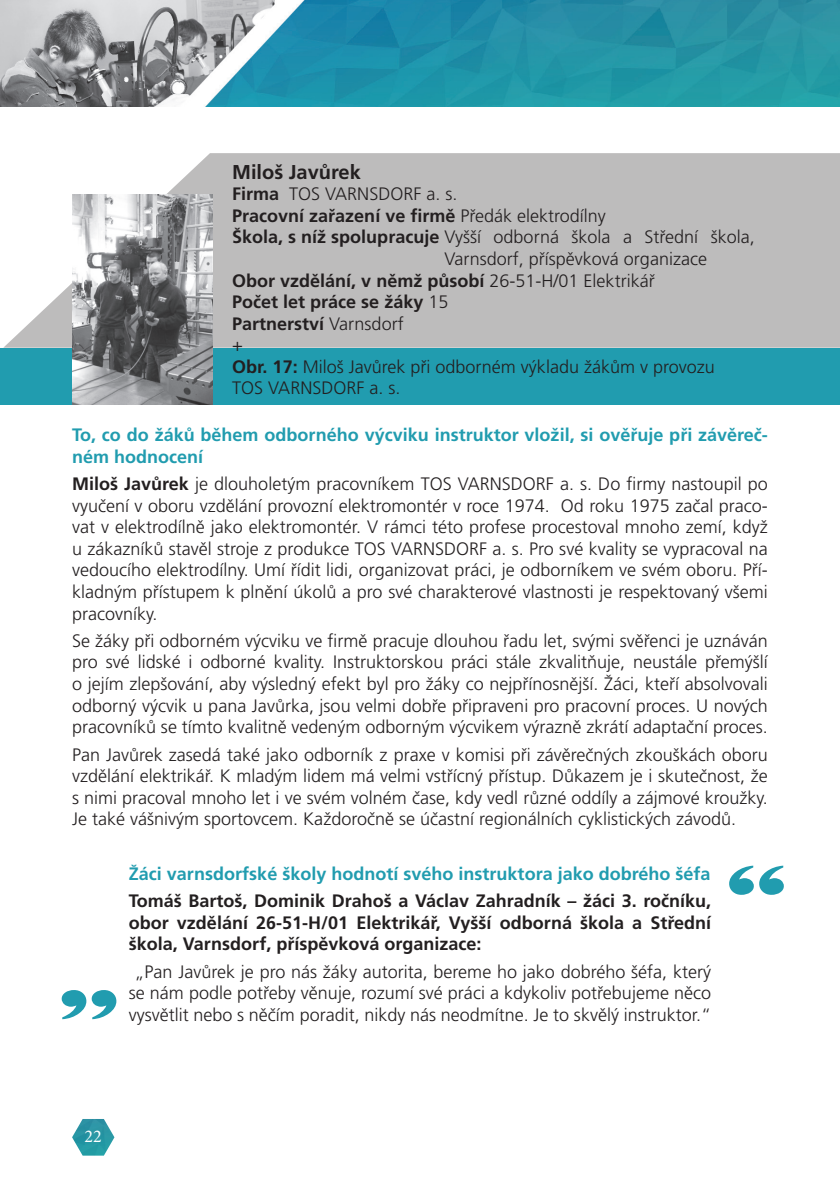
<style>
.page{position:relative;width:840px;height:1191px;background:#fff}
.page>*{position:absolute;margin:0;border:0;box-sizing:border-box;transform-origin:0 0}
.t1{font:90px "Latin Wide";color:#219caf}
.t2{font:700 20px "Frutiger CE";color:#231f20}
.citace{font:300 18px/21.6px "Frutiger CE";color:#231f20;text-align:justify}
.jmeno{font:700 18px/21.6px "Frutiger CE";color:#231f20;text-align:justify}
.nadpis_modry{font:700 18px/21.6px "Frutiger CE";color:#219caf}
.t3{font:18px "Minion Pro";color:#fff}
.s1{font-weight:700}
.s2{font-weight:300}
</style>
<div class="page">
<img style="left:0;top:0;width:839px;height:107px">
<img style="left:72px;top:1119px;width:42px;height:36px">
<div style="left:0;top:348px;width:839px;height:56px;background:#219caf"></div>
<svg style="left:3px;top:153px;width:836px;height:195px;background:#c4c3c3"></svg>
<img style="left:72px;top:194px;width:140px;height:210px">
<p class="t2" style="left:232px;top:160px;width:130px">Miloš Javůrek</p>
<p class="citace" style="left:232px;top:183px;width:227px"><span class="s1">Firma</span> TOS VARNSDORF a. s.</p>
<p class="jmeno" style="left:232px;top:205px;width:375px">Pracovní zařazení ve firmě <span class="s2">Předák elektrodílny</span></p>
<p class="citace" style="left:444px;top:226px;width:312px;text-indent:-212px"><span class="s1">Škola, s níž spolupracuje</span> Vyšší odborná škola a Střední škola,<br>Varnsdorf, příspěvková organizace</p>
<p class="jmeno" style="left:232px;top:269px;width:424px">Obor vzdělání, v němž působí <span class="s2">26-51-H/01 Elektrikář</span></p>
<p class="jmeno" style="left:232px;top:291px;width:218px">Počet let práce se žáky <span class="s2">15</span></p>
<p class="jmeno" style="left:232px;top:313px;width:173px">Partnerství <span class="s2">Varnsdorf</span></p>
<p class="citace" style="left:232px;top:334px;width:12px">+</p>
<p class="citace" style="left:232px;top:356px;width:484px"><span class="s1">Obr. 17:</span> Miloš Javůrek při odborném výkladu žákům v provozu<br>TOS VARNSDORF a. s.</p>
<p class="nadpis_modry" style="left:72px;top:424px;width:697px">To, co do žáků během odborného výcviku instruktor vložil, si ověřuje při závěreč&shy;ném hodnocení</p>
<p class="citace" style="left:72px;top:473px;width:697px"><span class="s1">Miloš Javůrek</span> je dlouholetým pracovníkem TOS VARNSDORF a. s. Do firmy nastoupil po vyučení v oboru vzdělání provozní elektromontér v roce 1974. Od roku 1975 začal praco&shy;vat v elektrodílně jako elektromontér. V rámci této profese procestoval mnoho zemí, když u zákazníků stavěl stroje z produkce TOS VARNSDORF a. s. Pro své kvality se vypracoval na vedoucího elektrodílny. Umí řídit lidi, organizovat práci, je odborníkem ve svém oboru. Pří&shy;kladným přístupem k plnění úkolů a pro své charakterové vlastnosti je respektovaný všemi pracovníky.</p>
<p class="citace" style="left:72px;top:630px;width:697px">Se žáky při odborném výcviku ve firmě pracuje dlouhou řadu let, svými svěřenci je uznáván pro své lidské i odborné kvality. Instruktorskou práci stále zkvalitňuje, neustále přemýšlí o jejím zlepšování, aby výsledný efekt byl pro žáky co nejpřínosnější. Žáci, kteří absolvovali odborný výcvik u pana Javůrka, jsou velmi dobře připraveni pro pracovní proces. U nových pracovníků se tímto kvalitně vedeným odborným výcvikem výrazně zkrátí adaptační proces.</p>
<p class="citace" style="left:72px;top:743px;width:697px">Pan Javůrek zasedá také jako odborník z praxe v komisi při závěrečných zkouškách oboru vzdělání elektrikář. K mladým lidem má velmi vstřícný přístup. Důkazem je i skutečnost, že s nimi pracoval mnoho let i ve svém volném čase, kdy vedl různé oddíly a zájmové kroužky.<br>Je také vášnivým sportovcem. Každoročně se účastní regionálních cyklistických závodů.</p>
<p class="nadpis_modry" style="left:129px;top:863px;width:583px">Žáci varnsdorfské školy hodnotí svého instruktora jako dobrého šéfa</p>
<p class="jmeno" style="left:129px;top:890px;width:583px">Tomáš Bartoš, Dominik Drahoš a Václav Zahradník – žáci 3. ročníku, obor vzdělání 26-51-H/01 Elektrikář, Vyšší odborná škola a Střední škola, Varnsdorf, příspěvková organizace:</p>
<p class="citace" style="left:129px;top:960px;width:583px;text-align:center">„Pan Javůrek je pro nás žáky autorita, bereme ho jako dobrého šéfa, který se nám podle potřeby věnuje, rozumí své práci a kdykoliv potřebujeme něco vysvětlit nebo s něčím poradit, nikdy nás neodmítne. Je to skvělý instruktor.“</p>
<p class="t1" style="left:721px;top:841px;width:71px">“</p>
<p class="t1" style="left:54px;top:919px;width:71px">„</p>
<p class="t3" style="left:85px;top:1124px;width:19px">22</p>
</div>
